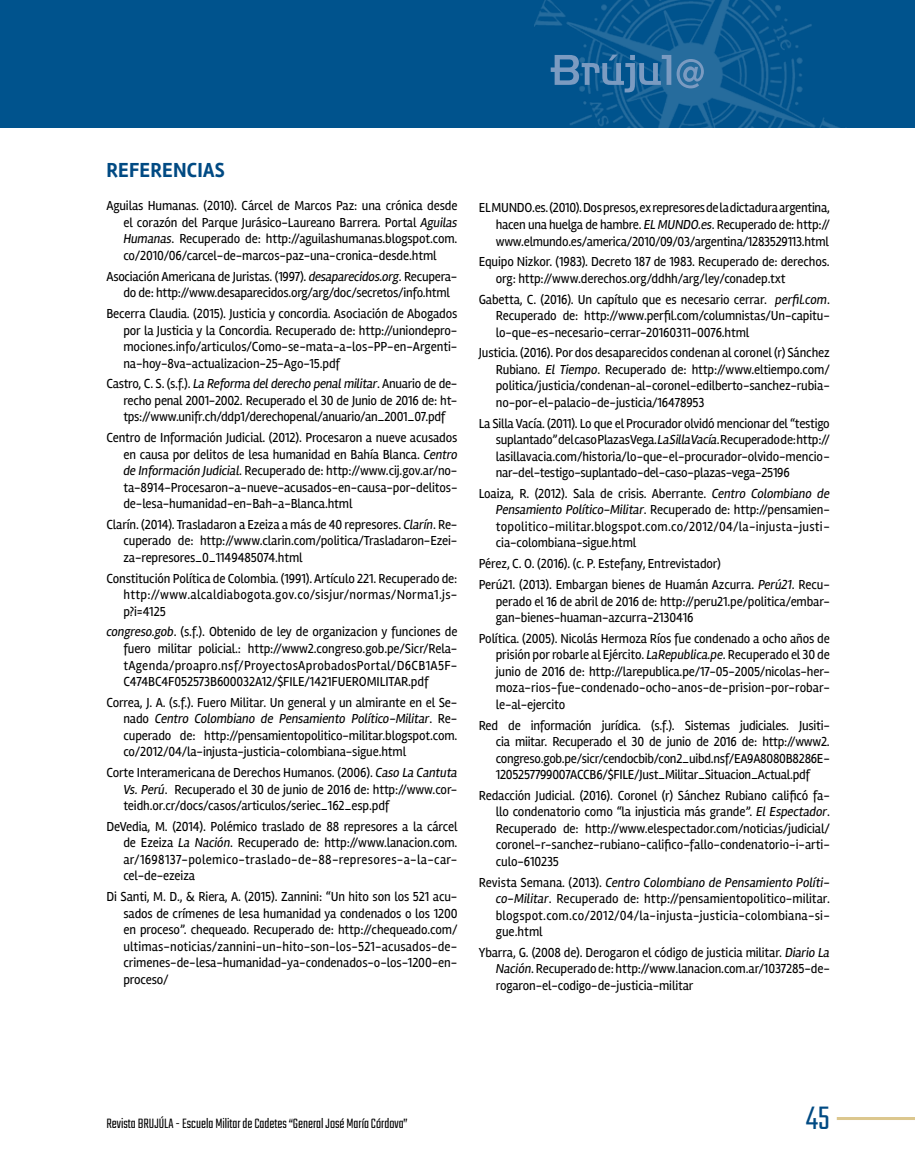
<style>
.page{position:relative;width:915px;height:1170px;background:#fff}
.page>*{position:absolute;margin:0;border:0;box-sizing:border-box;transform-origin:0 0}
.t1{font:300 36px "Teko";color:#004a83}
.t2{font:700 21px "Rambla";letter-spacing:.01em;color:#004a83;scale:.95 1}
.t3{font:300 15px "Teko";color:#000}
.t4{font:13.5px/16.5px "Rambla";letter-spacing:-.01em;color:#000;text-align:justify;scale:.95 1}
.s1{font-style:italic}
</style>
<div class="page">
<div style="left:0;top:0;width:914px;height:128px;background:#00538d"></div>
<img style="left:534px;top:0;width:306px;height:128px">
<svg style="left:550px;top:55px;width:153px;height:37px"></svg>
<hr style="left:836px;top:1116px;width:78px;height:3px;background:#dcc78e">
<h2 class="t2" style="left:106px;top:157px;width:126px">REFERENCIAS</h2>
<p class="t4" style="left:123px;top:198px;width:353px;text-indent:-17px">Aguilas Humanas. (2010). Cárcel de Marcos Paz: una crónica desde el corazón del Parque Jurásico-Laureano Barrera. Portal <span class="s1">Aguilas Humanas</span>. Recuperado de: http://aguilashumanas.blogspot.com. co/2010/06/carcel-de-marcos-paz-una-cronica-desde.html</p>
<p class="t4" style="left:123px;top:268px;width:353px;text-indent:-17px">Asociación Americana de Juristas. (1997). <span class="s1">desaparecidos.org</span>. Recupera&shy;do de: http://www.desaparecidos.org/arg/doc/secretos/info.html</p>
<p class="t4" style="left:123px;top:305px;width:353px;text-indent:-17px">Becerra Claudia. (2015). Justicia y concordia. Asociación de Abogados por la Justicia y la Concordia. Recuperado de: http://uniondepro&shy;mociones.info/articulos/Como-se-mata-a-los-PP-en-Argenti&shy;na-hoy-8va-actualizacion-25-Ago-15.pdf</p>
<p class="t4" style="left:123px;top:375px;width:353px;text-indent:-17px">Castro, C. S. (s.f.). <span class="s1">La Reforma del derecho penal militar</span>. Anuario de de&shy;recho penal 2001-2002. Recuperado el 30 de Junio de 2016 de: ht&shy;tps://www.unifr.ch/ddp1/derechopenal/anuario/an_2001_07.pdf</p>
<p class="t4" style="left:123px;top:429px;width:353px;text-indent:-17px">Centro de Información Judicial. (2012). Procesaron a nueve acusados en causa por delitos de lesa humanidad en Bahía Blanca. <span class="s1">Centro de Información Judicial</span>. Recuperado de: http://www.cij.gov.ar/no&shy;ta-8914-Procesaron-a-nueve-acusados-en-causa-por-delitos&shy;de-lesa-humanidad-en-Bah-a-Blanca.html</p>
<p class="t4" style="left:123px;top:516px;width:353px;text-indent:-17px">Clarín. (2014). Trasladaron a Ezeiza a más de 40 represores. <span class="s1">Clarín</span>. Re&shy;cuperado de: http://www.clarin.com/politica/Trasladaron-Ezei&shy;za-represores_0_1149485074.html</p>
<p class="t4" style="left:123px;top:570px;width:353px;text-indent:-17px">Constitución Política de Colombia. (1991). Artículo 221. Recuperado de: http://www.alcaldiabogota.gov.co/sisjur/normas/Norma1.js&shy;p?i=4125</p>
<p class="t4" style="left:123px;top:623px;width:353px;text-indent:-17px"><span class="s1">congreso.gob</span>. (s.f.). Obtenido de ley de organizacion y funciones de fuero militar policial.: http://www2.congreso.gob.pe/Sicr/Rela&shy;tAgenda/proapro.nsf/ProyectosAprobadosPortal/D6CB1A5F-C474BC4F052573B600032A12/$FILE/1421FUEROMILITAR.pdf</p>
<p class="t4" style="left:123px;top:694px;width:353px;text-indent:-17px">Correa, J. A. (s.f.). Fuero Militar. Un general y un almirante en el Se&shy;nado <span class="s1">Centro Colombiano de Pensamiento Político-Militar</span>. Re&shy;cuperado de: http://pensamientopolitico-militar.blogspot.com. co/2012/04/la-injusta-justicia-colombiana-sigue.html</p>
<p class="t4" style="left:123px;top:764px;width:353px;text-indent:-17px">Corte Interamericana de Derechos Humanos. (2006). <span class="s1">Caso La Cantuta Vs. Perú</span>. Recuperado el 30 de junio de 2016 de: http://www.cor&shy;teidh.or.cr/docs/casos/articulos/seriec_162_esp.pdf</p>
<p class="t4" style="left:123px;top:818px;width:353px;text-indent:-17px">DeVedia, M. (2014). Polémico traslado de 88 represores a la cárcel de Ezeiza <span class="s1">La Nación</span>. Recuperado de: http://www.lanacion.com. ar/1698137-polemico-traslado-de-88-represores-a-la-car&shy;cel-de-ezeiza</p>
<p class="t4" style="left:123px;top:888px;width:353px;text-indent:-17px">Di Santi, M. D., &amp; Riera, A. (2015). Zannini: “Un hito son los 521 acu&shy;sados de crímenes de lesa humanidad ya condenados o los 1200 en proceso”. chequeado. Recuperado de: http://chequeado.com/ ultimas-noticias/zannini-un-hito-son-los-521-acusados-de&shy;crimenes-de-lesa-humanidad-ya-condenados-o-los-1200-en&shy;proceso/</p>
<p class="t4" style="left:495px;top:200px;width:353px;text-indent:-17px">EL MUNDO.es. (2010). Dos presos, ex represores de la dictadura argentina, hacen una huelga de hambre. <span class="s1">EL MUNDO.es</span>. Recuperado de: http:// www.elmundo.es/america/2010/09/03/argentina/1283529113.html</p>
<p class="t4" style="left:495px;top:253px;width:353px;text-indent:-17px">Equipo Nizkor. (1983). Decreto 187 de 1983. Recuperado de: derechos. org: http://www.derechos.org/ddhh/arg/ley/conadep.txt</p>
<p class="t4" style="left:495px;top:291px;width:353px;text-indent:-17px">Gabetta, C. (2016). Un capítulo que es necesario cerrar. <span class="s1">perfil.com</span>.<br>Recuperado de: http://www.perfil.com/columnistas/Un-capitu&shy;lo-que-es-necesario-cerrar-20160311-0076.html</p>
<p class="t4" style="left:495px;top:344px;width:353px;text-indent:-17px">Justicia. (2016). Por dos desaparecidos condenan al coronel (r) Sánchez Rubiano. <span class="s1">El Tiempo</span>. Recuperado de: http://www.eltiempo.com/ politica/justicia/condenan-al-coronel-edilberto-sanchez-rubia&shy;no-por-el-palacio-de-justicia/16478953</p>
<p class="t4" style="left:495px;top:415px;width:353px;text-indent:-17px">La Silla Vacía. (2011). Lo que el Procurador olvidó mencionar del “testigo suplantado” del caso Plazas Vega. <span class="s1">La Silla Vacía</span>. Recuperado de: http:// lasillavacia.com/historia/lo-que-el-procurador-olvido-mencio&shy;nar-del-testigo-suplantado-del-caso-plazas-vega-25196</p>
<p class="t4" style="left:495px;top:485px;width:353px;text-indent:-17px">Loaiza, R. (2012). Sala de crisis. Aberrante. <span class="s1">Centro Colombiano de Pensamiento Político-Militar</span>. Recuperado de: http://pensamien&shy;topolitico-militar.blogspot.com.co/2012/04/la-injusta-justi&shy;cia-colombiana-sigue.html</p>
<p class="t4" style="left:478px;top:553px;width:371px;line-height:20.7px">Pérez, C. O. (2016). (c. P. Estefany, Entrevistador)<br>Perú21. (2013). Embargan bienes de Huamán Azcurra. <span class="s1">Perú21</span>. Recu-</p>
<p class="t4" style="left:495px;top:592px;width:353px">perado el 16 de abril de 2016 de: http://peru21.pe/politica/embar&shy;gan-bienes-huaman-azcurra-2130416</p>
<p class="t4" style="left:495px;top:630px;width:353px;text-indent:-17px">Política. (2005). Nicolás Hermoza Ríos fue condenado a ocho años de prisión por robarle al Ejército. <span class="s1">LaRepublica.pe</span>. Recuperado el 30 de junio de 2016 de: http://larepublica.pe/17-05-2005/nicolas-her&shy;moza-rios-fue-condenado-ocho-anos-de-prision-por-robar&shy;le-al-ejercito</p>
<p class="t4" style="left:495px;top:716px;width:353px;text-indent:-17px">Red de información jurídica. (s.f.). Sistemas judiciales. Jusiti&shy;cia miitar. Recuperado el 30 de junio de 2016 de: http://www2. congreso.gob.pe/sicr/cendocbib/con2_uibd.nsf/EA9A8080B8286E-1205257799007ACCB6/$FILE/Just_Militar_Situacion_Actual.pdf</p>
<p class="t4" style="left:495px;top:787px;width:353px;text-indent:-17px">Redacción Judicial. (2016). Coronel (r) Sánchez Rubiano calificó fa&shy;llo condenatorio como “la injusticia más grande”. <span class="s1">El Espectador</span>.<br>Recuperado de: http://www.elespectador.com/noticias/judicial/ coronel-r-sanchez-rubiano-califico-fallo-condenatorio-i-arti&shy;culo-610235</p>
<p class="t4" style="left:495px;top:873px;width:353px;text-indent:-17px">Revista Semana. (2013). <span class="s1">Centro Colombiano de Pensamiento Políti&shy;co-Militar</span>. Recuperado de: http://pensamientopolitico-militar. blogspot.com.co/2012/04/la-injusta-justicia-colombiana-si&shy;gue.html</p>
<p class="t4" style="left:495px;top:944px;width:353px;text-indent:-17px">Ybarra, G. (2008 de). Derogaron el código de justicia militar. <span class="s1">Diario La Nación</span>. Recuperado de: http://www.lanacion.com.ar/1037285-de&shy;rogaron-el-codigo-de-justicia-militar</p>
<p class="t3" style="left:106px;top:1114px;width:303px">Revista BRUJÚLA - Escuela Militar de Cadetes “General José María Córdova”</p>
<h1 class="t1" style="left:806px;top:1097px;width:25px">45</h1>
</div>
